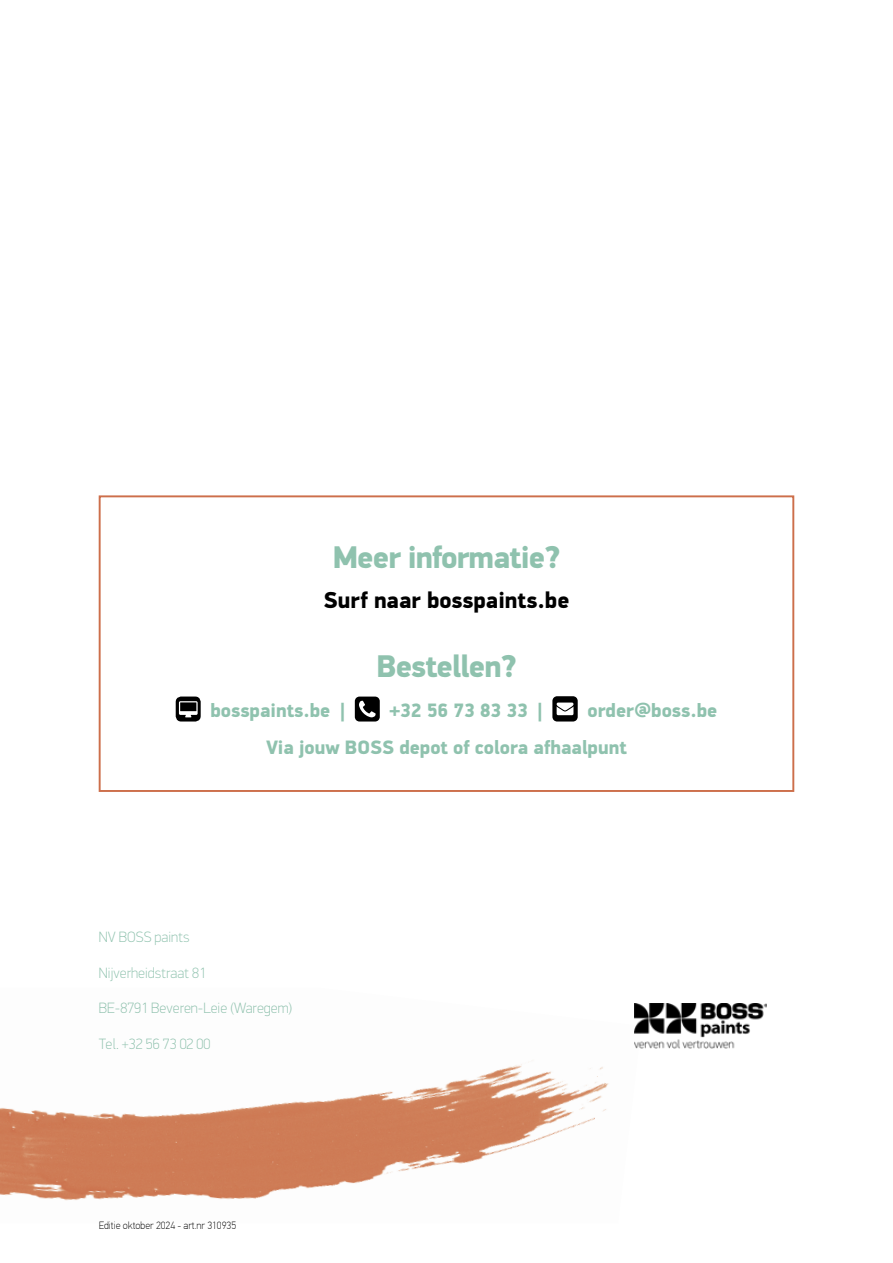
<style>
.page{position:relative;width:893px;height:1263px;background:#fff}
.page>*{position:absolute;margin:0;border:0;box-sizing:border-box;transform-origin:0 0}
.t1{font:900 31.5px "PFDIN Display Pro";letter-spacing:-.025em;color:#8fc2ae}
.t2{font:900 23.1px "PFDIN Display Pro";color:#000}
.t3{font:900 19.5px/36.8px "PFDIN Display Pro";color:#8fc2ae}
.t4{font:100 15px "PFDIN Display Pro";color:#8fc2ae}
.t5{font:100 10.5px "PF Din Text Pro";color:#000}
</style>
<div class="page">
<img style="left:641px;top:1003px;width:125px;height:46px">
<svg style="left:176px;top:696px;width:25px;height:25px"></svg>
<svg style="left:355px;top:696px;width:25px;height:25px"></svg>
<svg style="left:552px;top:696px;width:26px;height:25px"></svg>
<div style="left:99px;top:495px;width:695px;height:297px;border:2px solid #cd6f4b"></div>
<img style="left:0;top:1003px;width:641px;height:198px">
<h1 class="t1" style="left:333px;top:538px;width:229px">Meer informatie?</h1>
<p class="t2" style="left:324px;top:586px;width:247px">Surf naar bosspaints.be</p>
<h1 class="t1" style="left:376px;top:647px;width:142px">Bestellen?</h1>
<p class="t3" style="left:266px;top:693px;width:453px;text-indent:321px">order@boss.be<br>Via jouw BOSS depot of colora afhaalpunt</p>
<p class="t3" style="left:210px;top:693px;width:136px">bosspaints.be |</p>
<p class="t3" style="left:389px;top:693px;width:155px">+32 56 73 83 33 |</p>
<p class="t4" style="left:99px;top:928px;width:92px">NV BOSS paints</p>
<p class="t4" style="left:99px;top:964px;width:109px">Nijverheidstraat 81</p>
<p class="t4" style="left:99px;top:999px;width:195px">BE-8791 Beveren-Leie (Waregem)</p>
<p class="t4" style="left:99px;top:1035px;width:113px">Tel. +32 56 73 02 00</p>
<p class="t5" style="left:99px;top:1219px;width:139px">Editie oktober 2024 - art.nr 310935</p>
</div>
